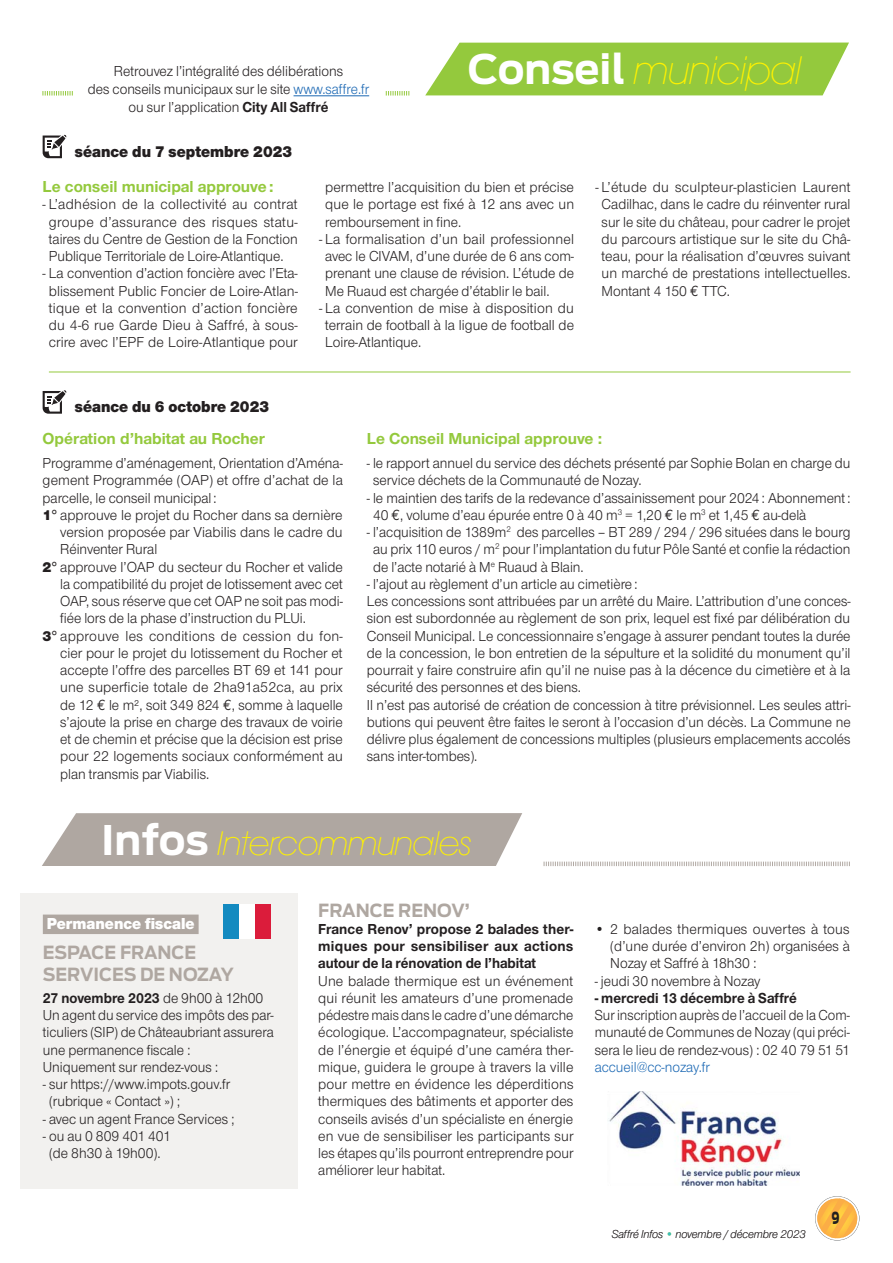
<style>
.page{position:relative;width:893px;height:1263px;background:#fff}
.page>*{position:absolute;margin:0;border:0;box-sizing:border-box;transform-origin:0 0}
.t1{font:italic 200 39px "Avant Garde IT Cby BT";color:#fff200}
.t2{font:italic 200 33.3px "Avant Garde IT Cby BT";color:#fff200}
.t3{font:700 18px/21.6px "Antenna";color:#afa7a1;scale:.95 1}
.t4{font:700 16.5px "Nimbus Sans Novus T";color:#94c93d}
.t5{font:900 16.5px "Nimbus Sans Novus T";color:#231f20;scale:.95 1}
.t6{font:900 16.5px "Nimbus Sans Novus T";color:#fff;scale:.95 1}
.t7{font:900 16.5px "Antenna";color:#231f20;scale:.65 1}
.t8{font:15px/17.2px "Nimbus Sans Novus T";color:#231f20;scale:.95 1}
.t9{font:15px/17.2px "Nimbus Sans Novus T";color:#231f20;text-align:justify}
.t10{font:15px/17.2px "Nimbus Sans Novus T";color:#231f20;text-align:justify;scale:.93 1}
.t11{font:700 15px/17.2px "Nimbus Sans Novus T";color:#231f20;text-align:justify}
.t12{font:15px "Nimbus Sans Novus T";color:#231f20;scale:.96 1}
.t13{font:15px "Nimbus Sans Novus T";letter-spacing:.02em;color:#231f20}
.t14{font:700 15px "Nimbus Sans Novus T";color:#231f20;scale:.95 1}
.t15{font:15px "Nimbus Sans Novus T";color:#1d69b4;scale:.95 1}
.t16{font:italic 300 12px "Nimbus Sans Novus T";color:#231f20;scale:.95 1}
.s1{color:#1d69b4}
.s2{font-weight:700}
.s3{font-family:"Antenna";font-weight:700;font-style:normal;font-size:40.5px;color:#fff}
.s4{font-family:"Euro Mono"}
.s5{font-weight:900}
.s6{color:#3abfc0}
</style>
<div class="page">
<svg style="left:43px;top:91px;width:366px;height:5px"></svg>
<svg style="left:425px;top:43px;width:424px;height:52px;background:#9bcc4b"></svg>
<svg style="left:815px;top:1196px;width:44px;height:44px"></svg>
<svg style="left:817px;top:1198px;width:40px;height:40px;background:#fac369"></svg>
<div style="left:73px;top:55px;width:311px;height:67px;background:#fff"></div>
<hr style="left:294px;top:95px;width:75px;height:1px;background:#1d69b4">
<div style="left:20px;top:893px;width:278px;height:296px;background:#f2f1ef"></div>
<div style="left:43px;top:914px;width:156px;height:20px;background:#afa7a1"></div>
<svg style="left:43px;top:135px;width:23px;height:23px"></svg>
<svg style="left:43px;top:390px;width:23px;height:24px"></svg>
<svg style="left:42px;top:813px;width:480px;height:53px;background:#b4aca7"></svg>
<svg style="left:544px;top:862px;width:306px;height:4px"></svg>
<div style="left:223px;top:904px;width:16px;height:35px;background:#138ac0"></div>
<div style="left:239px;top:904px;width:16px;height:35px;background:#fff"></div>
<div style="left:255px;top:904px;width:16px;height:35px;background:#db1c3b"></div>
<img style="left:608px;top:1091px;width:192px;height:94px">
<hr style="left:49px;top:372px;width:801px;height:1px;background:#94c93d">
<p class="t8" style="left:88px;top:64px;width:298px;line-height:18px;text-align:center">Retrouvez l’intégralité des délibérations<br>des conseils municipaux sur le site <span class="s1">www.saffre.fr </span>ou sur l’application <span class="s2">City All Saffré</span></p>
<p class="t5" style="left:75px;top:145px;width:230px">séance du 7 septembre 2023</p>
<h1 class="t1" style="left:468px;top:56px;width:335px"><span class="s3">Conseil</span> municipal</h1>
<p class="t4" style="left:43px;top:180px;width:233px">Le conseil municipal approuve :</p>
<p class="t9" style="left:43px;top:197px;width:257px;text-align:center">- L’adhésion de la collectivité au contrat groupe d’assurance des risques statu&shy;taires du Centre de Gestion de la Fonction Publique Territoriale de Loire-Atlantique.</p>
<p class="t8" style="left:43px;top:266px;width:270px;text-align:center">- La convention d’action foncière avec l’Eta&shy;blissement Public Foncier de Loire-Atlan&shy;tique et la convention d’action foncière du 4-6 rue Garde Dieu à Saffré, à sous&shy;crire avec l’EPF de Loire-Atlantique pour</p>
<p class="t5" style="left:75px;top:400px;width:206px">séance du 6 octobre 2023</p>
<p class="t9" style="left:325px;top:180px;width:251px">permettre l’acquisition du bien et précise que le portage est fixé à 12 ans avec un remboursement in fine.</p>
<p class="t9" style="left:325px;top:231px;width:250px;text-indent:-6px">- La formalisation d’un bail professionnel avec le CIVAM, d’une durée de 6 ans com&shy;prenant une clause de révision. L’étude de Me Ruaud est chargée d’établir le bail.</p>
<p class="t9" style="left:325px;top:300px;width:250px;text-indent:-6px">- La convention de mise à disposition du terrain de football à la ligue de football de Loire-Atlantique.</p>
<p class="t9" style="left:602px;top:180px;width:251px;text-indent:-6px">- L’étude du sculpteur-plasticien Laurent Cadilhac, dans le cadre du réinventer rural sur le site du château, pour cadrer le projet du parcours artistique sur le site du Châ&shy;teau, pour la réalisation d’œuvres suivant un marché de prestations intellectuelles.<br>Montant 4 150 <span class="s4">€</span> TTC.</p>
<p class="t4" style="left:43px;top:432px;width:224px">Opération d’habitat au Rocher</p>
<p class="t8" style="left:43px;top:456px;width:318px">Programme d’aménagement, Orientation d’Aména-</p>
<p class="t9" style="left:43px;top:473px;width:302px">gement Programmée (OAP) et offre d’achat de la</p>
<p class="t8" style="left:43px;top:490px;width:185px">parcelle, le conseil municipal :</p>
<p class="t9" style="left:43px;top:507px;width:302px"><span class="s5">1°</span> approuve le projet du Rocher dans sa dernière</p>
<p class="t9" style="left:60px;top:525px;width:284px">version proposée par Viabilis dans le cadre du</p>
<p class="t8" style="left:60px;top:542px;width:104px">Réinventer Rural</p>
<p class="t12" style="left:43px;top:561px;width:314px"><span class="s5">2°</span> approuve l’OAP du secteur du Rocher et valide</p>
<p class="t8" style="left:60px;top:576px;width:299px">la compatibilité du projet de lotissement avec cet</p>
<p class="t8" style="left:60px;top:594px;width:299px">OAP, sous réserve que cet OAP ne soit pas modi-</p>
<p class="t8" style="left:60px;top:611px;width:260px">fiée lors de la phase d’instruction du PLUi.</p>
<p class="t13" style="left:43px;top:630px;width:302px"><span class="s5">3°</span> approuve les conditions de cession du fon-</p>
<p class="t9" style="left:60px;top:645px;width:284px">cier pour le projet du lotissement du Rocher et</p>
<p class="t9" style="left:60px;top:663px;width:284px">accepte l’offre des parcelles BT 69 et 141 pour</p>
<p class="t9" style="left:60px;top:680px;width:284px">une superficie totale de 2ha91a52ca, au prix</p>
<p class="t8" style="left:60px;top:697px;width:299px">de 12 <span class="s4">€</span> le m², soit 349 824 <span class="s4">€</span>, somme à laquelle</p>
<p class="t12" style="left:60px;top:716px;width:296px">s’ajoute la prise en charge des travaux de voirie</p>
<p class="t8" style="left:60px;top:732px;width:299px">et de chemin et précise que la décision est prise</p>
<p class="t9" style="left:60px;top:749px;width:284px">pour 22 logements sociaux conformément au</p>
<p class="t8" style="left:60px;top:766px;width:158px">plan transmis par Viabilis.</p>
<p class="t4" style="left:367px;top:432px;width:237px">Le Conseil Municipal approuve :</p>
<p class="t8" style="left:373px;top:456px;width:504px;text-indent:-6px">- le rapport annuel du service des déchets présenté par Sophie Bolan en charge du service déchets de la Communauté de Nozay.</p>
<p class="t8" style="left:373px;top:490px;width:504px;text-indent:-6px">- le maintien des tarifs de la redevance d’assainissement pour 2024 : Abonnement :<br>40 <span class="s4">€</span>, volume d’eau épurée entre 0 à 40 m<sup>3</sup> = 1,20 <span class="s4">€</span> le m<sup>3</sup> et 1,45 <span class="s4">€</span> au-delà</p>
<p class="t8" style="left:373px;top:525px;width:504px;text-align:justify;text-indent:-6px">- l’acquisition de 1389m<sup>2</sup> des parcelles – BT 289 / 294 / 296 situées dans le bourg au prix 110 euros / m<sup>2</sup> pour l’implantation du futur Pôle Santé et confie la rédaction de l’acte notarié à M<sup>e</sup> Ruaud à Blain.</p>
<p class="t8" style="left:367px;top:576px;width:511px">- l’ajout au règlement d’un article au cimetière :<br>Les concessions sont attribuées par un arrêté du Maire. L’attribution d’une conces&shy;sion est subordonnée au règlement de son prix, lequel est fixé par délibération du Conseil Municipal. Le concessionnaire s’engage à assurer pendant toutes la durée de la concession, le bon entretien de la sépulture et la solidité du monument qu’il pourrait y faire construire afin qu’il ne nuise pas à la décence du cimetière et à la sécurité des personnes et des biens.<br>Il n’est pas autorisé de création de concession à titre prévisionnel. Les seules attri&shy;butions qui peuvent être faites le seront à l’occasion d’un décès. La Commune ne délivre plus également de concessions multiples (plusieurs emplacements accolés sans inter-tombes).</p>
<h2 class="t2" style="left:101px;top:831px;width:372px"><span class="s3">Infos</span> Intercommunales</h2>
<p class="t6" style="left:47px;top:917px;width:157px">Permanence fiscale</p>
<p class="t3" style="left:43px;top:943px;width:202px">ESPACE FRANCE<br>SERVICES DE NOZAY</p>
<p class="t8" style="left:43px;top:990px;width:245px"><span class="s2">27 novembre 2023</span> de 9h00 à 12h00<br>Un agent du service des impôts des par&shy;ticuliers (SIP) de Châteaubriant assurera une permanence fiscale :<br>Uniquement sur rendez-vous :</p>
<p class="t8" style="left:49px;top:1077px;width:192px;text-indent:-6px">- sur https://www.impots.gouv.fr (rubrique « Contact ») ;</p>
<p class="t8" style="left:43px;top:1111px;width:203px">- avec un agent France Services ;</p>
<p class="t8" style="left:43px;top:1128px;width:136px;text-align:center">- ou au 0 809 401 401 (de 8h30 à 19h00).</p>
<p class="t3" style="left:318px;top:901px;width:161px">FRANCE RENOV’</p>
<p class="t11" style="left:318px;top:921px;width:257px">France Renov’ propose 2 balades ther&shy;miques pour sensibiliser aux actions autour de la rénovation de l’habitat</p>
<p class="t9" style="left:318px;top:973px;width:257px">Une balade thermique est un événement qui réunit les amateurs d’une promenade pédestre mais dans le cadre d’une démarche écologique. L’accompagnateur, spécialiste de l’énergie et équipé d’une caméra ther&shy;mique, guidera le groupe à travers la ville pour mettre en évidence les déperditions thermiques des bâtiments et apporter des conseils avisés d’un spécialiste en énergie en vue de sensibiliser les participants sur les étapes qu’ils pourront entreprendre pour améliorer leur habitat.</p>
<p class="t9" style="left:610px;top:921px;width:241px;text-indent:-16px">• 2 balades thermiques ouvertes à tous (d’une durée d’environ 2h) organisées à Nozay et Saffré à 18h30 :</p>
<p class="t8" style="left:595px;top:973px;width:176px">- jeudi 30 novembre à Nozay</p>
<p class="t14" style="left:595px;top:992px;width:214px">- mercredi 13 décembre à Saffré</p>
<p class="t10" style="left:595px;top:1008px;width:276px">Sur inscription auprès de l’accueil de la Com&shy;munauté de Communes de Nozay (qui préci&shy;sera le lieu de rendez-vous) : 02 40 79 51 51</p>
<p class="t15" style="left:595px;top:1061px;width:123px">accueil@cc-nozay.fr</p>
<p class="t16" style="left:612px;top:1227px;width:206px">Saffré Infos <span class="s6">•</span> novembre / décembre 2023</p>
<p class="t7" style="left:831px;top:1209px;width:14px">9</p>
</div>
